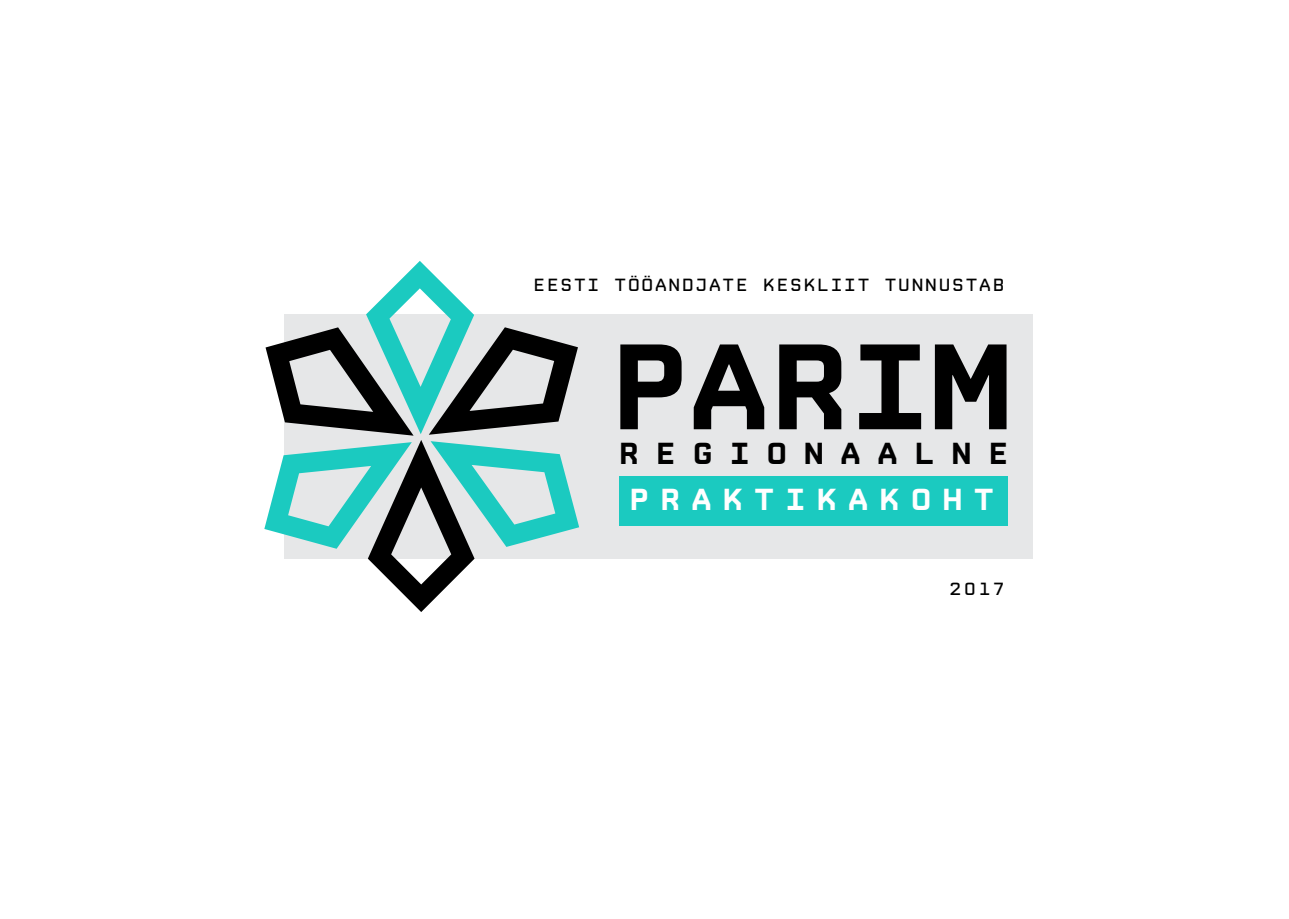
<style>
.page{position:relative;width:1289px;height:919px;background:#fff}
.page>*{position:absolute;margin:0;border:0;box-sizing:border-box;transform-origin:0 0}
.t1{font:700 123.9px "CP Mono v 07";color:#000}
.t2{font:700 31.05px "CP Mono v 07";letter-spacing:.36em;color:#fff}
.t3{font:700 31.05px "CP Mono v 07";letter-spacing:.54em;color:#000}
.t4{font:18px "CP Mono v 07 Plain";letter-spacing:.1em;color:#000}
</style>
<div class="page">
<div style="left:285px;top:315px;width:747px;height:244px;background:#e6e7e8"></div>
<svg style="left:265px;top:327px;width:313px;height:285px"></svg>
<svg style="left:366px;top:261px;width:108px;height:173px"></svg>
<svg style="left:430px;top:441px;width:149px;height:106px"></svg>
<svg style="left:264px;top:442px;width:148px;height:106px"></svg>
<div style="left:619px;top:476px;width:388px;height:49px;background:#1bcac0"></div>
<p class="t4" style="left:533px;top:274px;width:472px">EESTI TÖÖANDJATE KESKLIIT TUNNUSTAB</p>
<h1 class="t1" style="left:608px;top:315px;width:404px">PARIM</h1>
<h2 class="t3" style="left:619px;top:435px;width:391px">REGIONAALNE</h2>
<h2 class="t2" style="left:628px;top:481px;width:366px">PRAKTIKAKOHT</h2>
<p class="t4" style="left:949px;top:579px;width:56px">2017</p>
</div>
